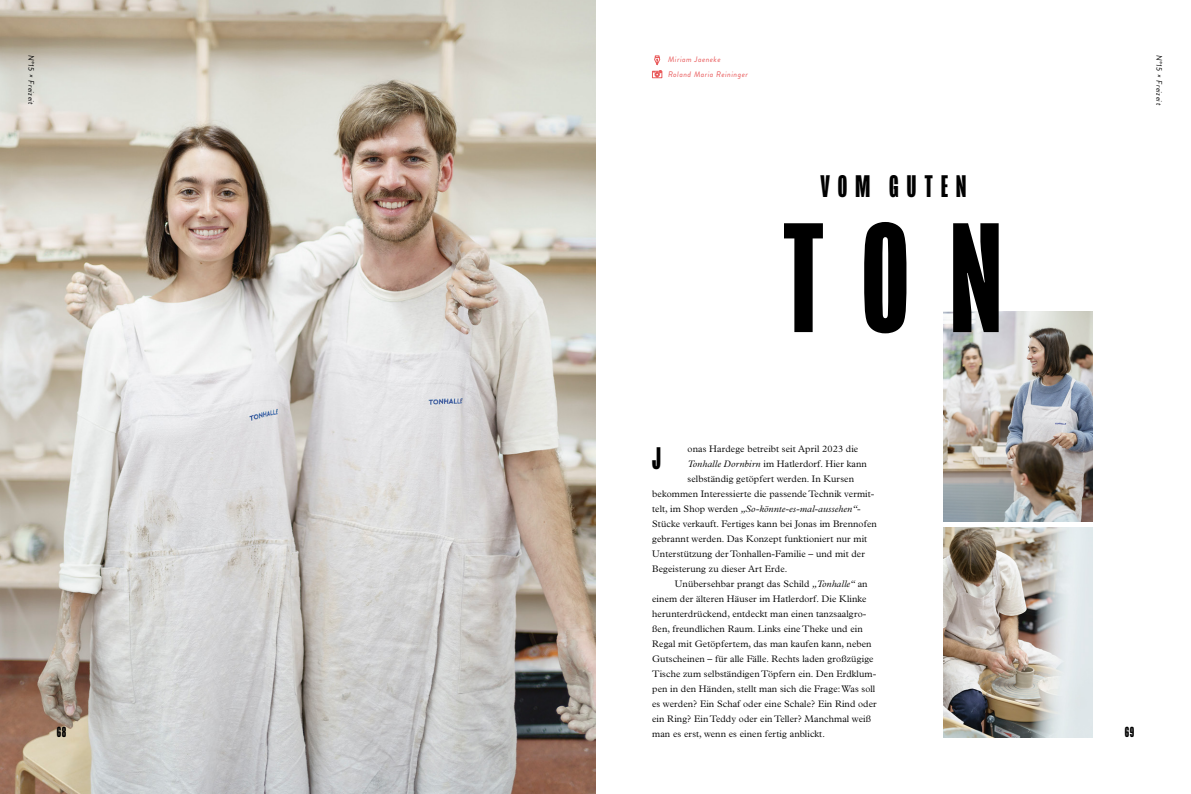
<style>
.page{position:relative;width:1191px;height:794px;background:#fff}
.page>*{position:absolute;margin:0;border:0;box-sizing:border-box;transform-origin:0 0}
.t1{font:700 160px "Mongoose";color:#000}
.t2{font:700 32px "Mongoose";letter-spacing:.25em;color:#000}
.t3{font:700 15px "Mongoose";color:#000}
.t4{font:300 9.5px "Plantin MT Pro";letter-spacing:.01em;color:#000}
.t5{font:italic 300 9.5px "Plantin MT Pro";letter-spacing:.01em;color:#000}
.t6{font:italic 8px/15px "Brandon Grotesque";letter-spacing:.06em;color:#e95b5c}
.t7{font:italic 8px "Brandon Grotesque";letter-spacing:.06em;color:#000}
.s1{font-style:italic}
.s2{font-style:normal}
</style>
<div class="page">
<img style="left:0;top:0;width:595px;height:794px">
<svg style="left:652px;top:55px;width:10px;height:23px"></svg>
<img style="left:943px;top:311px;width:149px;height:210px">
<img style="left:943px;top:527px;width:149px;height:210px">
<p class="t7" style="left:37px;top:55px;width:52px;rotate:90deg">N°15 × Freizeit</p>
<p class="t7" style="left:1164px;top:55px;width:52px;rotate:90deg">N°15 × Freizeit</p>
<p class="t6" style="left:668px;top:52px;width:81px">Miriam Jaeneke<br>Roland Maria Reininger</p>
<h2 class="t2" style="left:820px;top:168px;width:148px">VOM GUTEN</h2>
<h1 class="t1" style="left:783px;top:187px;width:221px">TON</h1>
<p class="t4" style="left:687px;top:443px;width:172px">onas Hardege betreibt seit April 2023 die</p>
<p class="t4" style="left:687px;top:458px;width:181px"><span class="s1">Tonhalle Dornbirn</span> im Hatlerdorf. Hier kann</p>
<p class="t4" style="left:687px;top:473px;width:168px">selbständig getöpfert werden. In Kursen</p>
<p class="t4" style="left:652px;top:488px;width:224px">bekommen Interessierte die passende Technik vermit-</p>
<p class="t5" style="left:652px;top:504px;width:210px"><span class="s2">telt, im Shop werden</span> „So-könnte-es-mal-aussehen“<span class="s2">-</span></p>
<p class="t4" style="left:652px;top:518px;width:226px">Stücke verkauft. Fertiges kann bei Jonas im Brennofen</p>
<p class="t4" style="left:652px;top:533px;width:217px">gebrannt werden. Das Konzept funktioniert nur mit</p>
<p class="t4" style="left:652px;top:548px;width:214px">Unterstützung der Tonhallen-Familie – und mit der</p>
<p class="t4" style="left:652px;top:563px;width:137px">Begeisterung zu dieser Art Erde.</p>
<p class="t4" style="left:675px;top:578px;width:194px">Unübersehbar prangt das Schild <span class="s1">„Tonhalle“</span> an</p>
<p class="t4" style="left:652px;top:593px;width:216px">einem der älteren Häuser im Hatlerdorf. Die Klinke</p>
<p class="t4" style="left:652px;top:608px;width:216px">herunterdrückend, entdeckt man einen tanzsaalgro-</p>
<p class="t4" style="left:652px;top:623px;width:212px">ßen, freundlichen Raum. Links eine Theke und ein</p>
<p class="t4" style="left:652px;top:638px;width:221px">Regal mit Getöpfertem, das man kaufen kann, neben</p>
<p class="t4" style="left:652px;top:653px;width:223px">Gutscheinen – für alle Fälle. Rechts laden großzügige</p>
<p class="t4" style="left:652px;top:668px;width:226px">Tische zum selbständigen Töpfern ein. Den Erdklum-</p>
<p class="t4" style="left:652px;top:683px;width:225px">pen in den Händen, stellt man sich die Frage: Was soll</p>
<p class="t4" style="left:652px;top:698px;width:226px">es werden? Ein Schaf oder eine Schale? Ein Rind oder</p>
<p class="t4" style="left:652px;top:713px;width:220px">ein Ring? Ein Teddy oder ein Teller? Manchmal weiß</p>
<p class="t4" style="left:652px;top:728px;width:174px">man es erst, wenn es einen fertig anblickt.</p>
<h2 class="t2" style="left:652px;top:440px;width:11px">J</h2>
<h3 class="t3" style="left:57px;top:723px;width:11px">68</h3>
<h3 class="t3" style="left:1124px;top:723px;width:11px">69</h3>
</div>
